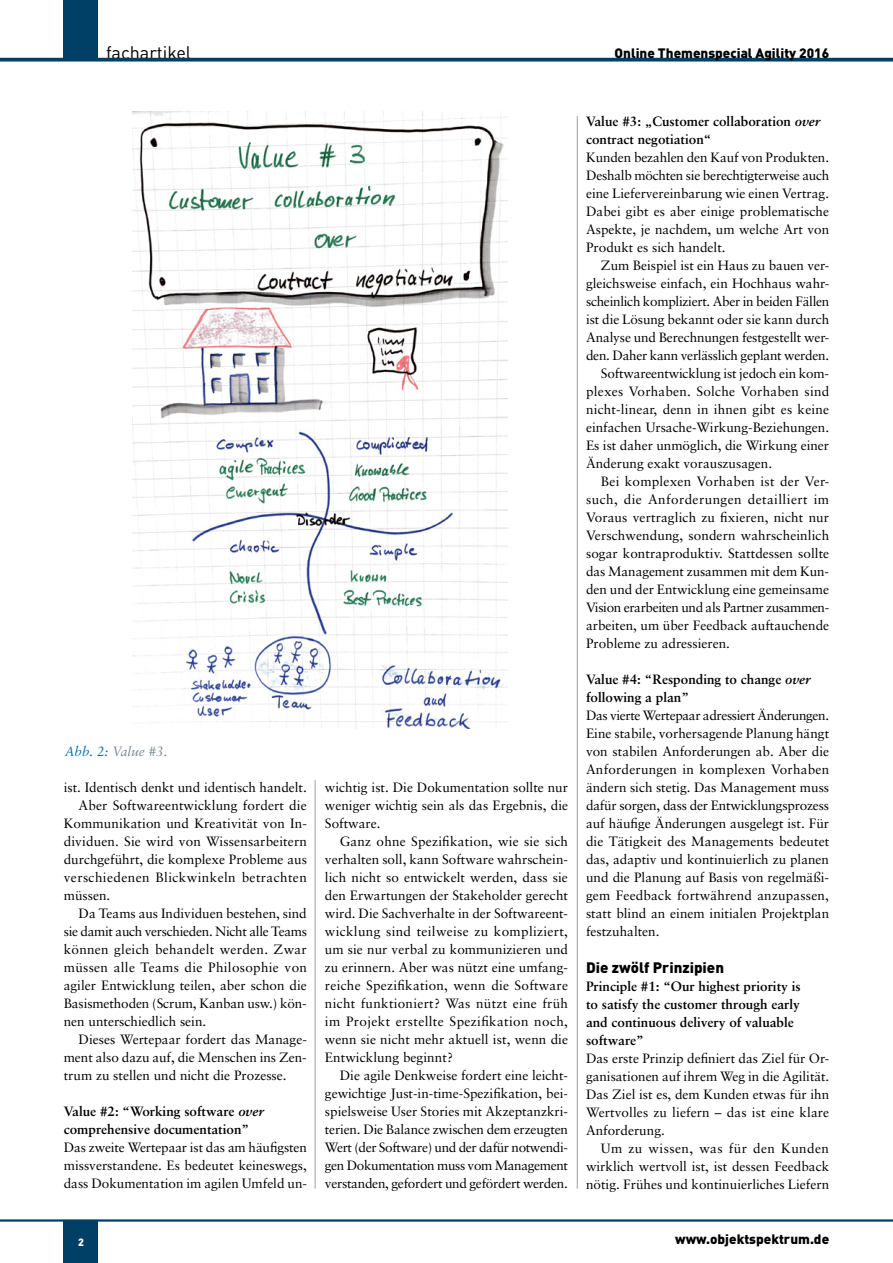
<style>
.page{position:relative;width:893px;height:1263px;background:#fff}
.page>*{position:absolute;margin:0;border:0;box-sizing:border-box;transform-origin:0 0}
.t1{font:18px "DINOT";color:#000}
.t2{font:900 15px "DINOT";color:#000}
.t3{font:13.5px/18px "Sabon LT";color:#000;text-align:justify}
.t4{font:700 13.5px/18px "Sabon LT";color:#000}
.t5{font:13.5px "Sabon LT";letter-spacing:-.02em;color:#000}
.t6{font:13.5px "Sabon LT";letter-spacing:.02em;color:#000}
.t7{font:13.5px "Sabon LT";letter-spacing:.03em;color:#000}
.t8{font:900 13.5px "DINOT";color:#000}
.t9{font:13.5px "Sabon LT";letter-spacing:-.025em;color:#000}
.t10{font:13.5px "Sabon LT";letter-spacing:.025em;color:#000}
.t11{font:italic 13.5px "Sabon LT";color:#7b8991}
.t12{font:900 10.5px "DINOT";color:#fff}
.s1{color:#006fb4}
.s2{font-style:italic}
</style>
<div class="page">
<div style="left:64px;top:1220px;width:34px;height:43px;background:#004066"></div>
<div style="left:64px;top:0;width:34px;height:58px;background:#004066"></div>
<svg style="left:0;top:58px;width:893px;height:4px;background:#1e5678"></svg>
<hr style="left:0;top:1219px;width:893px;height:2px;background:#004066">
<hr style="left:577px;top:116px;width:1px;height:1072px;background:#9c9e9f">
<hr style="left:315px;top:780px;width:1px;height:408px;background:#9c9e9f">
<img style="left:133px;top:112px;width:374px;height:617px">
<h1 class="t1" style="left:106px;top:41px;width:87px">fachartikel</h1>
<p class="t8" style="left:615px;top:44px;width:216px">Online Themenspecial Agility 2016</p>
<p class="t11" style="left:65px;top:744px;width:104px"><span class="s1">Abb. 2:</span> Value #3.</p>
<p class="t3" style="left:64px;top:778px;width:245px">ist. Identisch denkt und identisch handelt.</p>
<p class="t3" style="left:79px;top:796px;width:230px">Aber Softwareentwicklung fordert die</p>
<p class="t3" style="left:64px;top:814px;width:245px">Kommunikation und Kreativität von In-</p>
<p class="t3" style="left:64px;top:832px;width:245px">dividuen. Sie wird von Wissensarbeitern</p>
<p class="t3" style="left:64px;top:850px;width:245px">durchgeführt, die komplexe Probleme aus</p>
<p class="t7" style="left:64px;top:870px;width:245px">verschiedenen Blickwinkeln betrachten</p>
<p class="t3" style="left:64px;top:886px;width:48px">müssen.</p>
<p class="t3" style="left:79px;top:904px;width:230px">Da Teams aus Individuen bestehen, sind</p>
<p class="t5" style="left:64px;top:924px;width:245px">sie damit auch verschieden. Nicht alle Teams</p>
<p class="t6" style="left:64px;top:942px;width:244px">können gleich behandelt werden. Zwar</p>
<p class="t10" style="left:64px;top:959px;width:245px">müssen alle Teams die Philosophie von</p>
<p class="t3" style="left:64px;top:976px;width:245px">agiler Entwicklung teilen, aber schon die</p>
<p class="t3" style="left:64px;top:994px;width:244px">Basismethoden (Scrum, Kanban usw.) kön-</p>
<p class="t3" style="left:64px;top:1012px;width:144px">nen unterschiedlich sein.</p>
<p class="t3" style="left:79px;top:1030px;width:230px">Dieses Wertepaar fordert das Manage-</p>
<p class="t3" style="left:64px;top:1048px;width:244px">ment also dazu auf, die Menschen ins Zen-</p>
<p class="t3" style="left:64px;top:1066px;width:224px">trum zu stellen und nicht die Prozesse.</p>
<p class="t4" style="left:64px;top:1102px;width:201px">Value #2: “Working software <span class="s2">over </span>comprehensive documentation”</p>
<p class="t3" style="left:64px;top:1138px;width:245px">Das zweite Wertepaar ist das am häufigsten missverstandene. Es bedeutet keineswegs, dass Dokumentation im agilen Umfeld un-</p>
<p class="t3" style="left:325px;top:779px;width:245px">wichtig ist. Die Dokumentation sollte nur weniger wichtig sein als das Ergebnis, die Software.</p>
<p class="t3" style="left:325px;top:833px;width:245px;text-indent:15px">Ganz ohne Spezifikation, wie sie sich verhalten soll, kann Software wahrschein&shy;lich nicht so entwickelt werden, dass sie den Erwartungen der Stakeholder gerecht wird. Die Sachverhalte in der Softwareent&shy;wicklung sind teilweise zu kompliziert, um sie nur verbal zu kommunizieren und zu erinnern. Aber was nützt eine umfang&shy;reiche Spezifikation, wenn die Software nicht funktioniert? Was nützt eine früh im Projekt erstellte Spezifikation noch, wenn sie nicht mehr aktuell ist, wenn die Entwicklung beginnt?</p>
<p class="t3" style="left:325px;top:1066px;width:245px;text-indent:15px">Die agile Denkweise fordert eine leicht&shy;gewichtige Just-in-time-Spezifikation, bei&shy;spielsweise User Stories mit Akzeptanzkri&shy;terien. Die Balance zwischen dem erzeugten Wert (der Software) und der dafür notwendi&shy;gen Dokumentation muss vom Management verstanden, gefordert und gefördert werden.</p>
<p class="t4" style="left:586px;top:112px;width:236px">Value #3: „Customer collaboration <span class="s2">over </span>contract negotiation“</p>
<p class="t3" style="left:586px;top:149px;width:245px">Kunden bezahlen den Kauf von Produkten.<br>Deshalb möchten sie berechtigterweise auch eine Liefervereinbarung wie einen Vertrag.<br>Dabei gibt es aber einige problematische Aspekte, je nachdem, um welche Art von Produkt es sich handelt.</p>
<p class="t3" style="left:601px;top:257px;width:230px">Zum Beispiel ist ein Haus zu bauen ver-</p>
<p class="t3" style="left:586px;top:275px;width:245px">gleichsweise einfach, ein Hochhaus wahr-</p>
<p class="t5" style="left:586px;top:294px;width:245px">scheinlich kompliziert. Aber in beiden Fällen</p>
<p class="t3" style="left:586px;top:311px;width:245px">ist die Lösung bekannt oder sie kann durch</p>
<p class="t3" style="left:586px;top:329px;width:245px">Analyse und Berechnungen festgestellt wer-</p>
<p class="t5" style="left:586px;top:348px;width:245px">den. Daher kann verlässlich geplant werden.</p>
<p class="t3" style="left:601px;top:365px;width:230px">Softwareentwicklung ist jedoch ein kom-</p>
<p class="t6" style="left:586px;top:384px;width:245px">plexes Vorhaben. Solche Vorhaben sind</p>
<p class="t3" style="left:586px;top:401px;width:245px">nicht-linear, denn in ihnen gibt es keine</p>
<p class="t3" style="left:586px;top:419px;width:245px">einfachen Ursache-Wirkung-Beziehungen.</p>
<p class="t3" style="left:586px;top:437px;width:245px">Es ist daher unmöglich, die Wirkung einer</p>
<p class="t3" style="left:586px;top:455px;width:188px">Änderung exakt vorauszusagen.</p>
<p class="t6" style="left:601px;top:474px;width:230px">Bei komplexen Vorhaben ist der Ver-</p>
<p class="t7" style="left:586px;top:492px;width:245px">such, die Anforderungen detailliert im</p>
<p class="t3" style="left:586px;top:508px;width:245px">Voraus vertraglich zu fixieren, nicht nur</p>
<p class="t3" style="left:586px;top:526px;width:245px">Verschwendung, sondern wahrscheinlich</p>
<p class="t3" style="left:586px;top:544px;width:245px">sogar kontraproduktiv. Stattdessen sollte</p>
<p class="t3" style="left:586px;top:562px;width:245px">das Management zusammen mit dem Kun-</p>
<p class="t3" style="left:586px;top:580px;width:245px">den und der Entwicklung eine gemeinsame</p>
<p class="t9" style="left:586px;top:600px;width:245px">Vision erarbeiten und als Partner zusammen-</p>
<p class="t3" style="left:586px;top:616px;width:245px">arbeiten, um über Feedback auftauchende</p>
<p class="t3" style="left:586px;top:634px;width:146px">Probleme zu adressieren.</p>
<p class="t4" style="left:586px;top:670px;width:226px">Value #4: “Responding to change <span class="s2">over </span>following a plan”</p>
<p class="t3" style="left:586px;top:706px;width:245px">Das vierte Wertepaar adressiert Änderungen.<br>Eine stabile, vorhersagende Planung hängt von stabilen Anforderungen ab. Aber die Anforderungen in komplexen Vorhaben ändern sich stetig. Das Management muss dafür sorgen, dass der Entwicklungsprozess auf häufige Änderungen ausgelegt ist. Für die Tätigkeit des Managements bedeutet das, adaptiv und kontinuierlich zu planen und die Planung auf Basis von regelmäßi&shy;gem Feedback fortwährend anzupassen, statt blind an einem initialen Projektplan festzuhalten.</p>
<p class="t2" style="left:586px;top:957px;width:139px">Die zwölf Prinzipien</p>
<p class="t4" style="left:586px;top:976px;width:216px">Principle #1: “Our highest priority is to satisfy the customer through early and continuous delivery of valuable software”</p>
<p class="t3" style="left:586px;top:1049px;width:245px">Das erste Prinzip definiert das Ziel für Or&shy;ganisationen auf ihrem Weg in die Agilität.<br>Das Ziel ist es, dem Kunden etwas für ihn Wertvolles zu liefern – das ist eine klare Anforderung.</p>
<p class="t3" style="left:586px;top:1139px;width:245px;text-indent:15px">Um zu wissen, was für den Kunden wirklich wertvoll ist, ist dessen Feedback nötig. Frühes und kontinuierliches Liefern</p>
<p class="t12" style="left:78px;top:1235px;width:7px">2</p>
<p class="t8" style="left:675px;top:1230px;width:156px">www.objektspektrum.de</p>
</div>
